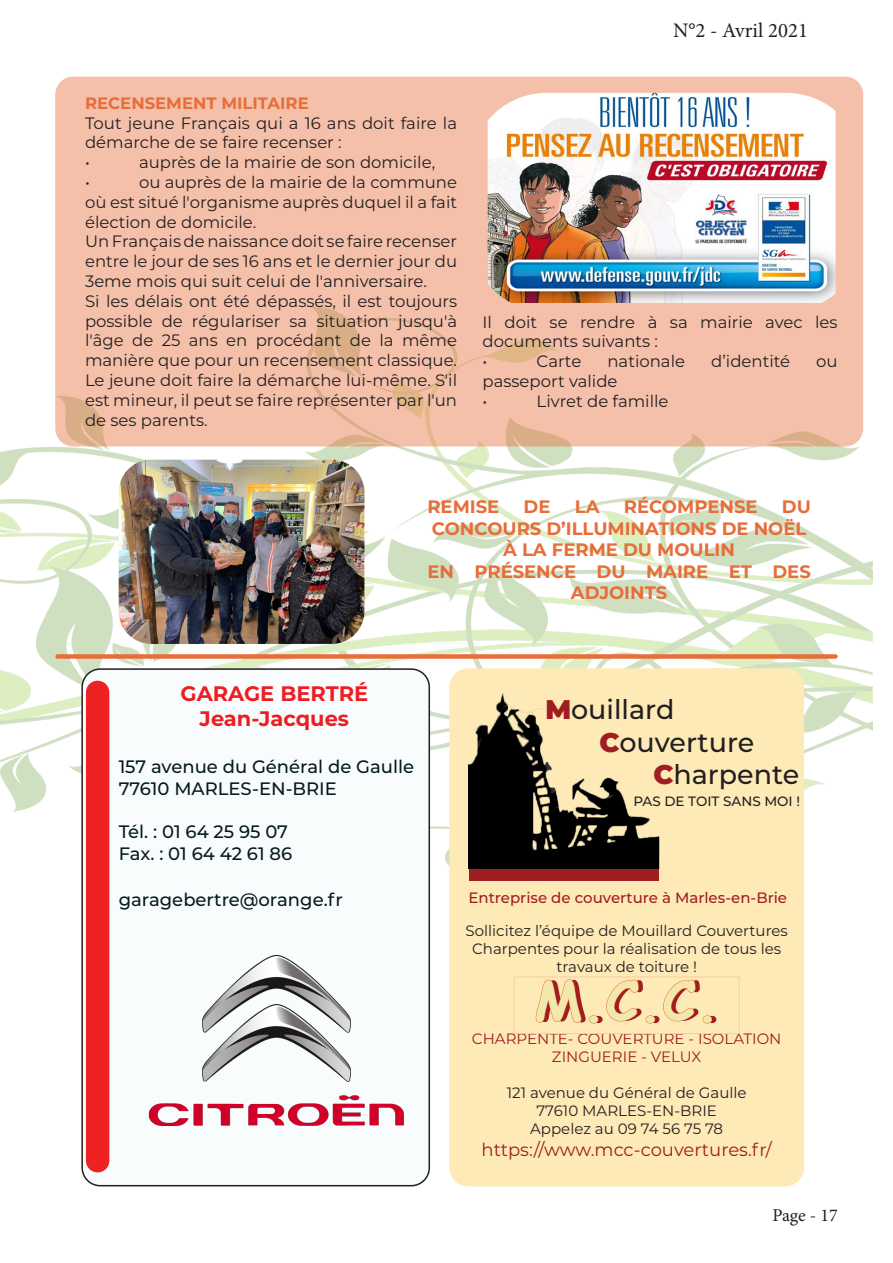
<style>
.page{position:relative;width:893px;height:1263px;background:#fff}
.page>*{position:absolute;margin:0;border:0;box-sizing:border-box;transform-origin:0 0}
.t1{font:700 54px "Comic Sans MS";color:#a01d22}
.t2{font:500 27px "Montserrat";color:#231f20}
.t3{font:700 21px "Montserrat";color:#ee1d23}
.t4{font:20.7px "Minion Pro";color:#231f20}
.t5{font:700 18px/21.6px "Montserrat";color:#e76d39;text-align:right}
.t6{font:500 18px "Montserrat";color:#061b21}
.t7{font:18px "Montserrat";color:#9f1e21}
.t8{font:18px "Minion Pro";letter-spacing:-.005em;color:#231f20}
.t9{font:16.5px/19.8px "Montserrat";color:#231f20;text-align:justify}
.t10{font:700 16.5px "Montserrat";color:#e76d39}
.t11{font:15px/18px "Montserrat";color:#231f20;text-align:center}
.t12{font:15px "Montserrat";color:#a01d22}
.t13{font:500 15px "Montserrat";color:#9f1e21}
.t14{font:500 13.5px "Montserrat";color:#231f20}
.s1{font-weight:900;color:#9f1e21}
</style>
<div class="page">
<img style="left:0;top:299px;width:873px;height:567px">
<img style="left:119px;top:460px;width:245px;height:184px">
<div style="left:55px;top:77px;width:808px;height:369px;background:#f4c0aa;border-radius:18px"></div>
<img style="left:488px;top:93px;width:348px;height:210px">
<div style="left:450px;top:669px;width:353px;height:517px;background:#feeab6;border-radius:18px"></div>
<div style="left:449px;top:668px;width:355px;height:518px;border:2px solid #feeab6;border-radius:18px"></div>
<img style="left:469px;top:693px;width:190px;height:175px">
<div style="left:469px;top:869px;width:190px;height:11px;background:#9f1e21"></div>
<div style="left:514px;top:977px;width:225px;height:57px;border:1px solid #f8cda6"></div>
<div style="left:82px;top:669px;width:347px;height:517px;background:#f9fcfc;border-radius:18px"></div>
<div style="left:81px;top:668px;width:349px;height:518px;border:2px solid #231f20;border-radius:18px"></div>
<div style="left:86px;top:681px;width:23px;height:491px;background:#ee2123;border-radius:12px"></div>
<img style="left:148px;top:955px;width:256px;height:172px">
<div style="left:58px;top:654px;width:777px;height:5px;background:#e76d39"></div>
<p class="t10" style="left:85px;top:91px;width:225px">RECENSEMENT MILITAIRE</p>
<p class="t9" style="left:85px;top:112px;width:374px">Tout jeune Français qui a 16 ans doit faire la démarche de se faire recenser :</p>
<p class="t9" style="left:85px;top:152px;width:6px">•</p>
<p class="t9" style="left:139px;top:152px;width:298px">auprès de la mairie de son domicile,</p>
<p class="t9" style="left:85px;top:172px;width:6px">•</p>
<p class="t9" style="left:85px;top:172px;width:374px;text-indent:54px">ou auprès de la mairie de la commune où est situé l'organisme auprès duquel il a fait élection de domicile.</p>
<p class="t9" style="left:85px;top:231px;width:374px">Un Français de naissance doit se faire recenser entre le jour de ses 16 ans et le dernier jour du 3eme mois qui suit celui de l'anniversaire.</p>
<p class="t9" style="left:85px;top:290px;width:374px">Si les délais ont été dépassés, il est toujours possible de régulariser sa situation jusqu'à l'âge de 25 ans en procédant de la même manière que pour un recensement classique.</p>
<p class="t9" style="left:85px;top:370px;width:374px">Le jeune doit faire la démarche lui-même. S'il est mineur, il peut se faire représenter par l'un de ses parents.</p>
<p class="t4" style="left:673px;top:17px;width:136px">N°2 - Avril 2021</p>
<p class="t9" style="left:483px;top:311px;width:357px">Il doit se rendre à sa mairie avec les documents suivants :</p>
<p class="t9" style="left:483px;top:351px;width:6px">•</p>
<p class="t9" style="left:537px;top:351px;width:46px">Carte</p>
<p class="t9" style="left:607px;top:351px;width:79px">nationale</p>
<p class="t9" style="left:711px;top:351px;width:80px">d’identité</p>
<p class="t9" style="left:816px;top:351px;width:23px">ou</p>
<p class="t9" style="left:483px;top:371px;width:136px">passeport valide</p>
<p class="t9" style="left:483px;top:390px;width:6px">•</p>
<p class="t9" style="left:537px;top:390px;width:133px">Livret de famille</p>
<p class="t5" style="left:427px;top:495px;width:73px">REMISE</p>
<p class="t5" style="left:524px;top:495px;width:28px">DE</p>
<p class="t5" style="left:575px;top:495px;width:26px">LA</p>
<p class="t5" style="left:624px;top:495px;width:135px">RÉCOMPENSE</p>
<p class="t5" style="left:432px;top:495px;width:381px">DU<br>CONCOURS D’ILLUMINATIONS DE NOËL</p>
<p class="t5" style="left:503px;top:538px;width:233px">À LA FERME DU MOULIN</p>
<p class="t5" style="left:427px;top:560px;width:385px;text-align:center">EN PRÉSENCE DU MAIRE ET DES<br>ADJOINTS</p>
<p class="t3" style="left:181px;top:678px;width:189px">GARAGE BERTRÉ</p>
<p class="t3" style="left:200px;top:704px;width:151px">Jean-Jacques</p>
<p class="t6" style="left:119px;top:754px;width:297px">157 avenue du Général de Gaulle</p>
<p class="t6" style="left:119px;top:776px;width:220px">77610 MARLES-EN-BRIE</p>
<p class="t6" style="left:119px;top:819px;width:171px">Tél. : 01 64 25 95 07</p>
<p class="t6" style="left:119px;top:840px;width:175px">Fax. : 01 64 42 61 86</p>
<p class="t6" style="left:119px;top:887px;width:226px">garagebertre@orange.fr</p>
<p class="t2" style="left:545px;top:691px;width:131px"><span class="s1">M</span>ouillard</p>
<p class="t2" style="left:599px;top:723px;width:156px"><span class="s1">C</span>ouverture</p>
<p class="t2" style="left:653px;top:755px;width:148px"><span class="s1">C</span>harpente</p>
<p class="t14" style="left:633px;top:792px;width:168px">PAS DE TOIT SANS MOI !</p>
<p class="t13" style="left:468px;top:887px;width:320px">Entreprise de couverture à Marles-en-Brie</p>
<p class="t11" style="left:465px;top:921px;width:324px">Sollicitez l’équipe de Mouillard Couvertures<br>Charpentes pour la réalisation de tous les travaux de toiture !</p>
<p class="t1" style="left:539px;top:961px;width:186px">M.C.C.</p>
<p class="t12" style="left:472px;top:1028px;width:311px">CHARPENTE- COUVERTURE - ISOLATION</p>
<p class="t12" style="left:552px;top:1046px;width:151px">ZINGUERIE - VELUX</p>
<p class="t11" style="left:507px;top:1083px;width:241px">121 avenue du Général de Gaulle</p>
<p class="t11" style="left:536px;top:1101px;width:182px">77610 MARLES-EN-BRIE</p>
<p class="t11" style="left:530px;top:1119px;width:194px">Appelez au 09 74 56 75 78</p>
<p class="t7" style="left:481px;top:1137px;width:292px">https://www.mcc-couvertures.fr/</p>
<p class="t8" style="left:772px;top:1203px;width:67px">Page - 17</p>
</div>
